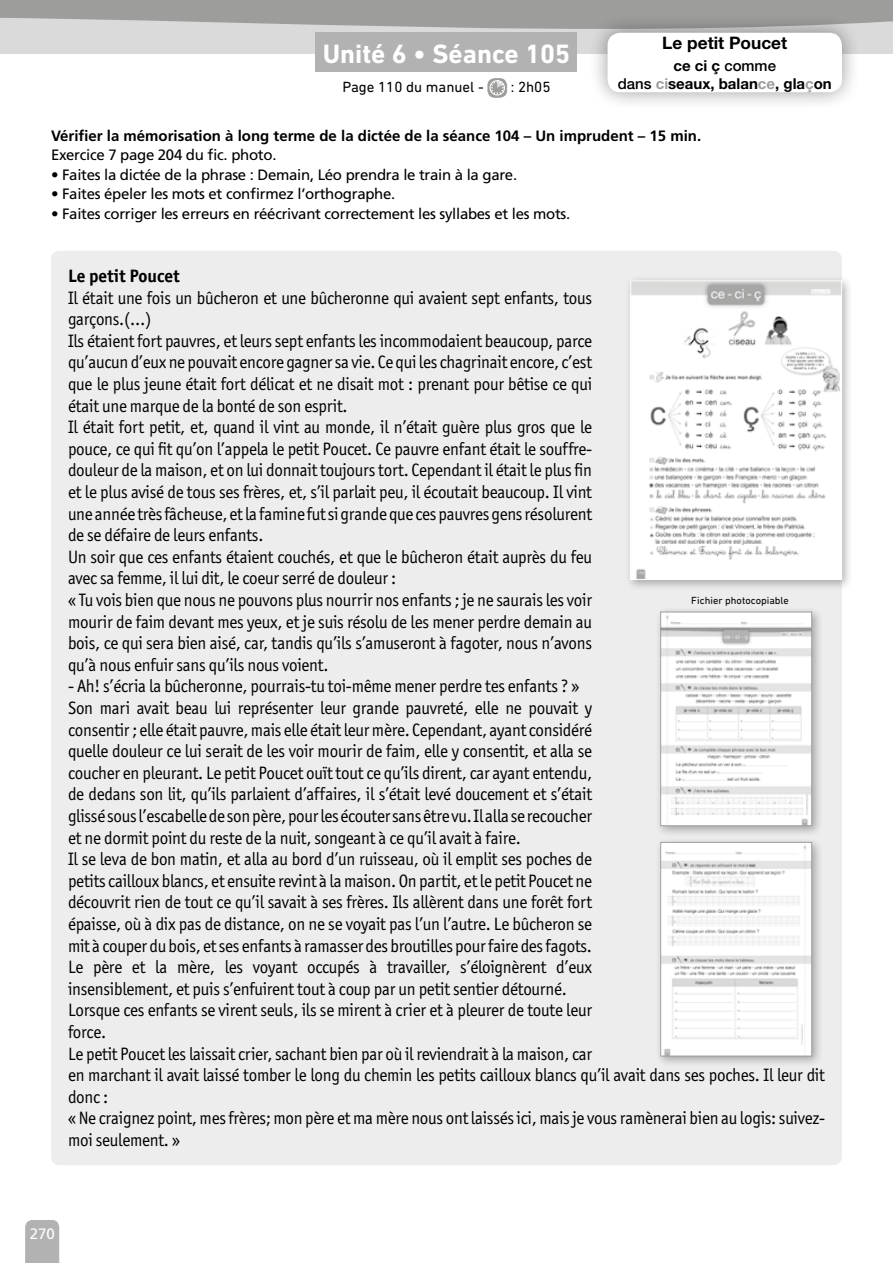
<style>
.page{position:relative;width:893px;height:1263px;background:#fff}
.page>*{position:absolute;margin:0;border:0;box-sizing:border-box;transform-origin:0 0}
.t1{font:700 27px "DIN Next LT Pro";color:#fff}
.t2{font:18px/21.6px "Officina San ITC";letter-spacing:-.015em;color:#000;scale:.95 1}
.t3{font:700 18px "Officina San ITC";color:#000}
.t4{font:700 17.25px "Helvetica Neue LT Std";color:#000}
.t5{font:15px "Frutiger LT Std";letter-spacing:-.02em;color:#000}
.t6{font:700 15px "Frutiger LT Std";color:#000}
.t7{font:700 15px "Helvetica Neue LT Std";color:#000}
.t8{font:15px "DIN Next Rounded LT Pro";color:#000}
.t9{font:15px "Frutiger LT Std";color:#fff}
.t10{font:10.5px "DIN Next Rounded LT Pro";color:#000}
.s1{font-weight:500}
.s2{color:#9d9d9c}
</style>
<div class="page">
<div style="left:0;top:6px;width:893px;height:48px;background:#dadada"></div>
<svg style="left:25px;top:1220px;width:34px;height:43px"></svg>
<svg style="left:0;top:13px;width:893px;height:26px"></svg>
<div style="left:0;top:0;width:893px;height:13px;background:#9d9d9c"></div>
<div style="left:51px;top:251px;width:791px;height:914px;background:#ededed;border-radius:9px"></div>
<div style="left:625px;top:275px;width:228px;height:316px;background:#000;opacity:.3"></div>
<img style="left:632px;top:283px;width:208px;height:295px">
<div style="left:630px;top:281px;width:212px;height:299px;border:1px solid #fff"></div>
<div style="left:655px;top:836px;width:169px;height:232px;background:#000;opacity:.3"></div>
<img style="left:662px;top:844px;width:148px;height:210px">
<div style="left:660px;top:842px;width:152px;height:214px;border:1px solid #9d9d9c"></div>
<div style="left:655px;top:606px;width:169px;height:232px;background:#000;opacity:.3"></div>
<img style="left:662px;top:614px;width:148px;height:210px">
<div style="left:660px;top:612px;width:152px;height:214px;border:1px solid #9d9d9c"></div>
<div style="left:316px;top:33px;width:261px;height:39px;background:#b3b2b2"></div>
<div style="left:588px;top:13px;width:273px;height:98px;background:#000;opacity:.4"></div>
<div style="left:607px;top:33px;width:235px;height:59px;background:#fff;border-radius:13px"></div>
<svg style="left:487px;top:78px;width:20px;height:20px"></svg>
<div style="left:490px;top:80px;width:15px;height:15px;border:1px solid #fff;border-radius:50%"></div>
<svg style="left:490px;top:81px;width:14px;height:14px"></svg>
<h1 class="t1" style="left:323px;top:38px;width:249px">Unité 6 • Séance 105</h1>
<p class="t4" style="left:662px;top:32px;width:126px">Le petit Poucet</p>
<p class="t7" style="left:673px;top:56px;width:104px">ce ci ç <span class="s1">comme</span></p>
<p class="t8" style="left:342px;top:78px;width:143px">Page 110 du manuel -</p>
<p class="t8" style="left:511px;top:78px;width:41px">: 2h05</p>
<p class="t7" style="left:618px;top:74px;width:216px"><span class="s1">dans</span> <span class="s2">ci</span>seaux, balan<span class="s2">ce</span>, gla<span class="s2">ç</span>on</p>
<p class="t6" style="left:51px;top:127px;width:652px">Vérifier la mémorisation à long terme de la dictée de la séance 104 – Un imprudent – 15 min.</p>
<p class="t5" style="left:51px;top:146px;width:227px">Exercice 7 page 204 du fic. photo.</p>
<p class="t5" style="left:51px;top:166px;width:468px">• Faites la dictée de la phrase : Demain, Léo prendra le train à la gare.</p>
<p class="t5" style="left:51px;top:185px;width:346px">• Faites épeler les mots et confirmez l’orthographe.</p>
<p class="t5" style="left:51px;top:205px;width:521px">• Faites corriger les erreurs en réécrivant correctement les syllabes et les mots.</p>
<p class="t3" style="left:68px;top:265px;width:113px">Le petit Poucet</p>
<p class="t2" style="left:68px;top:287px;width:553px">Il était une fois un bûcheron et une bûcheronne qui avaient sept enfants, tous garçons.(…)<br>Ils étaient fort pauvres, et leurs sept enfants les incommodaient beaucoup, parce qu’aucun d’eux ne pouvait encore gagner sa vie. Ce qui les chagrinait encore, c’est que le plus jeune était fort délicat et ne disait mot : prenant pour bêtise ce qui était une marque de la bonté de son esprit.<br>Il était fort petit, et, quand il vint au monde, il n’était guère plus gros que le pouce, ce qui fit qu’on l’appela le petit Poucet. Ce pauvre enfant était le souffre&shy;douleur de la maison, et on lui donnait toujours tort. Cependant il était le plus fin et le plus avisé de tous ses frères, et, s’il parlait peu, il écoutait beaucoup. Il vint une année très fâcheuse, et la famine fut si grande que ces pauvres gens résolurent de se défaire de leurs enfants.<br>Un soir que ces enfants étaient couchés, et que le bûcheron était auprès du feu avec sa femme, il lui dit, le coeur serré de douleur :<br>« Tu vois bien que nous ne pouvons plus nourrir nos enfants ; je ne saurais les voir mourir de faim devant mes yeux, et je suis résolu de les mener perdre demain au bois, ce qui sera bien aisé, car, tandis qu’ils s’amuseront à fagoter, nous n’avons qu’à nous enfuir sans qu’ils nous voient.</p>
<p class="t2" style="left:68px;top:675px;width:798px">- Ah! s’écria la bûcheronne, pourrais-tu toi-même mener perdre tes enfants ? »<br>Son mari avait beau lui représenter leur grande pauvreté, elle ne pouvait y<br>consentir ; elle était pauvre, mais elle était leur mère. Cependant, ayant considéré<br>quelle douleur ce lui serait de les voir mourir de faim, elle y consentit, et alla se<br>coucher en pleurant. Le petit Poucet ouït tout ce qu’ils dirent, car ayant entendu,<br>de dedans son lit, qu’ils parlaient d’affaires, il s’était levé doucement et s’était<br>glissé sous l’escabelle de son père, pour les écouter sans être vu. Il alla se recoucher<br>et ne dormit point du reste de la nuit, songeant à ce qu’il avait à faire.<br>Il se leva de bon matin, et alla au bord d’un ruisseau, où il emplit ses poches de<br>petits cailloux blancs, et ensuite revint à la maison. On partit, et le petit Poucet ne<br>découvrit rien de tout ce qu’il savait à ses frères. Ils allèrent dans une forêt fort<br>épaisse, où à dix pas de distance, on ne se voyait pas l’un l’autre. Le bûcheron se<br>mit à couper du bois, et ses enfants à ramasser des broutilles pour faire des fagots.<br>Le père et la mère, les voyant occupés à travailler, s’éloignèrent d’eux<br>insensiblement, et puis s’enfuirent tout à coup par un petit sentier détourné.<br>Lorsque ces enfants se virent seuls, ils se mirent à crier et à pleurer de toute leur<br>force.<br>Le petit Poucet les laissait crier, sachant bien par où il reviendrait à la maison, car<br>en marchant il avait laissé tomber le long du chemin les petits cailloux blancs qu’il avait dans ses poches. Il leur dit donc :<br>« Ne craignez point, mes frères; mon père et ma mère nous ont laissés ici, mais je vous ramènerai bien au logis: suivez&shy;moi seulement. »</p>
<p class="t10" style="left:691px;top:595px;width:99px">Fichier photocopiable</p>
<p class="t9" style="left:30px;top:1224px;width:27px">270</p>
</div>
